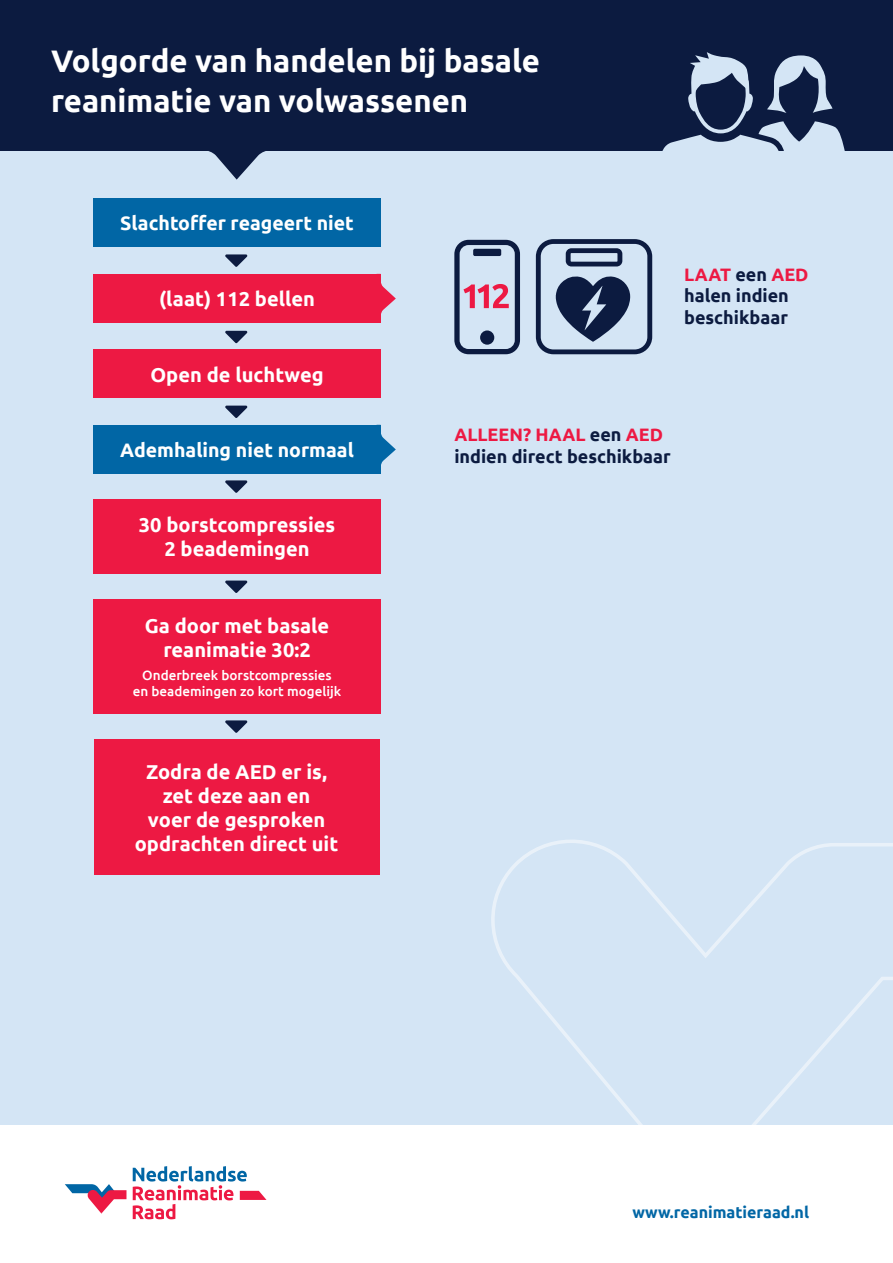
<style>
.page{position:relative;width:893px;height:1263px;background:#fff}
.page>*{position:absolute;margin:0;border:0;box-sizing:border-box;transform-origin:0 0}
.t1{font:700 31.12px/39.4px "Ubuntu";color:#fff}
.t2{font:700 20.02px/24.1px "Ubuntu";color:#fff;text-align:center}
.t3{font:700 19.5px "Ubuntu";color:#fff}
.t4{font:700 18px/21.6px "Ubuntu";color:#0c1b40}
.t5{font:700 16.05px "Ubuntu";color:#0166a5}
.t6{font:500 13.5px/15.8px "Ubuntu";color:#fff;text-align:center}
.s1{color:#ed1943}
</style>
<div class="page">
<div style="left:0;top:149px;width:893px;height:975px;background:#d4e5f5"></div>
<div style="left:0;top:0;width:893px;height:150px;background:#0c1b40"></div>
<div style="left:94px;top:425px;width:287px;height:49px;background:#0166a5"></div>
<div style="left:94px;top:500px;width:287px;height:74px;background:#ed1943"></div>
<div style="left:94px;top:599px;width:287px;height:115px;background:#ed1943"></div>
<div style="left:94px;top:739px;width:285px;height:135px;background:#ed1943"></div>
<div style="left:94px;top:349px;width:287px;height:49px;background:#ed1943"></div>
<svg style="left:65px;top:1184px;width:61px;height:29px"></svg>
<svg style="left:133px;top:1166px;width:133px;height:53px"></svg>
<svg style="left:536px;top:239px;width:116px;height:115px"></svg>
<svg style="left:193px;top:150px;width:86px;height:30px"></svg>
<svg style="left:491px;top:840px;width:402px;height:285px"></svg>
<svg style="left:454px;top:240px;width:66px;height:114px"></svg>
<div style="left:94px;top:198px;width:287px;height:49px;background:#0166a5"></div>
<div style="left:94px;top:274px;width:287px;height:49px;background:#ed1943"></div>
<svg style="left:225px;top:254px;width:22px;height:13px"></svg>
<svg style="left:225px;top:331px;width:22px;height:12px"></svg>
<svg style="left:225px;top:406px;width:22px;height:12px"></svg>
<svg style="left:225px;top:480px;width:22px;height:13px"></svg>
<svg style="left:225px;top:581px;width:22px;height:12px"></svg>
<svg style="left:225px;top:720px;width:22px;height:13px"></svg>
<svg style="left:381px;top:283px;width:15px;height:31px"></svg>
<svg style="left:381px;top:434px;width:15px;height:31px"></svg>
<svg style="left:659px;top:52px;width:186px;height:99px"></svg>
<h1 class="t1" style="left:51px;top:41px;width:490px">Volgorde van handelen bij basale reanimatie van volwassenen</h1>
<p class="t3" style="left:120px;top:212px;width:235px">Slachtoffer reageert niet</p>
<p class="t2" style="left:159px;top:287px;width:157px">(laat) 112 bellen</p>
<p class="t2" style="left:150px;top:362px;width:175px">Open de luchtweg</p>
<p class="t3" style="left:120px;top:438px;width:235px">Ademhaling niet normaal</p>
<p class="t2" style="left:139px;top:513px;width:198px">30 borstcompressies<br>2 beademingen</p>
<p class="t2" style="left:145px;top:614px;width:186px">Ga door met basale reanimatie 30:2</p>
<p class="t6" style="left:133px;top:667px;width:210px">Onderbreek borstcompressies<br>en beademingen zo kort mogelijk</p>
<p class="t2" style="left:135px;top:759px;width:205px">Zodra de AED er is, zet deze aan en<br>voer de gesproken opdrachten direct uit</p>
<p class="t4" style="left:684px;top:263px;width:126px"><span class="s1">LAAT</span> een <span class="s1">AED </span>halen indien beschikbaar</p>
<p class="t4" style="left:454px;top:424px;width:218px"><span class="s1">ALLEEN? HAAL</span> een <span class="s1">AED </span>indien direct beschikbaar</p>
<p class="t5" style="left:632px;top:1202px;width:178px">www.reanimatieraad.nl</p>
</div>
